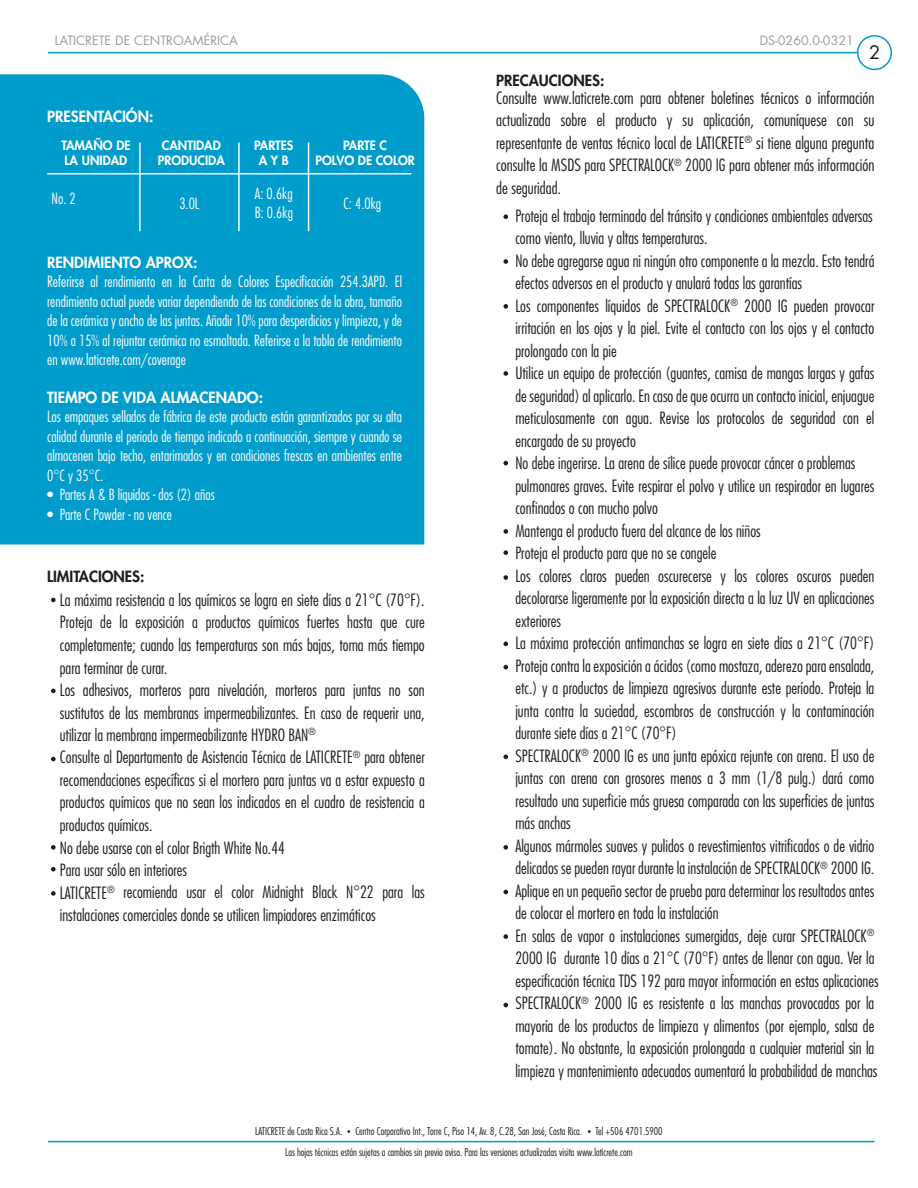
<style>
.page{position:relative;width:918px;height:1188px;background:#fff}
.page>*{position:absolute;margin:0;border:0;box-sizing:border-box;transform-origin:0 0}
.t1{font:18.15px "Futura";color:#1d1d1b}
.t2{font:300 condensed 16.5px/22.5px "Futura";color:#1d1d1b}
.t3{font:300 condensed 15px/19.5px "Futura";color:#fff;text-align:justify}
.t4{font:800 15px "Futura";color:#fff}
.t5{font:800 15px "Futura";color:#1d1d1b}
.t6{font:800 12.6px/15px "Futura";color:#fff;text-align:center}
.t7{font:12.6px "Futura";color:#9d9d9c}
.t8{font:300 condensed 10.5px "Futura";color:#1d1d1b}
</style>
<div class="page">
<hr style="left:48px;top:52px;width:810px;height:1px;background:#009dcc">
<hr style="left:48px;top:1141px;width:826px;height:1px;background:#009dcc">
<div style="left:857px;top:35px;width:35px;height:35px;border:2px solid #009dcc;border-radius:50%"></div>
<div style="left:0;top:74px;width:424px;height:471px;background:#009dcc"></div>
<svg style="left:51px;top:598px;width:5px;height:4px"></svg>
<svg style="left:51px;top:689px;width:5px;height:4px"></svg>
<svg style="left:51px;top:757px;width:5px;height:4px"></svg>
<svg style="left:51px;top:845px;width:5px;height:5px"></svg>
<svg style="left:51px;top:867px;width:5px;height:5px"></svg>
<svg style="left:51px;top:891px;width:5px;height:5px"></svg>
<svg style="left:503px;top:214px;width:5px;height:5px"></svg>
<svg style="left:503px;top:259px;width:5px;height:5px"></svg>
<svg style="left:503px;top:371px;width:5px;height:5px"></svg>
<svg style="left:503px;top:304px;width:5px;height:5px"></svg>
<svg style="left:503px;top:461px;width:5px;height:4px"></svg>
<svg style="left:503px;top:550px;width:5px;height:5px"></svg>
<svg style="left:503px;top:529px;width:5px;height:5px"></svg>
<svg style="left:503px;top:575px;width:5px;height:5px"></svg>
<svg style="left:503px;top:642px;width:5px;height:4px"></svg>
<svg style="left:503px;top:755px;width:5px;height:4px"></svg>
<svg style="left:503px;top:665px;width:5px;height:4px"></svg>
<svg style="left:503px;top:934px;width:5px;height:5px"></svg>
<svg style="left:503px;top:1003px;width:5px;height:4px"></svg>
<svg style="left:503px;top:890px;width:5px;height:4px"></svg>
<svg style="left:503px;top:845px;width:5px;height:5px"></svg>
<hr style="left:47px;top:173px;width:364px;height:1px;background:#fff">
<hr style="left:308px;top:143px;width:1px;height:88px;background:#fff">
<hr style="left:238px;top:143px;width:2px;height:88px;background:#fff">
<hr style="left:139px;top:143px;width:2px;height:88px;background:#fff">
<p class="t7" style="left:55px;top:33px;width:185px">LATICRETE DE CENTROAMÉRICA</p>
<p class="t7" style="left:760px;top:33px;width:96px">DS-0260.0-0321</p>
<p class="t5" style="left:496px;top:71px;width:110px">PRECAUCIONES:</p>
<p class="t1" style="left:869px;top:41px;width:13px">2</p>
<p class="t4" style="left:47px;top:107px;width:108px">PRESENTACIÓN:</p>
<p class="t6" style="left:61px;top:137px;width:71px;text-align:left">TAMAÑO DE<br>LA UNIDAD</p>
<p class="t6" style="left:158px;top:137px;width:69px">CANTIDAD<br>PRODUCIDA</p>
<p class="t6" style="left:254px;top:137px;width:41px">PARTES<br>A Y B</p>
<p class="t6" style="left:316px;top:137px;width:101px">PARTE C<br>POLVO DE COLOR</p>
<p class="t3" style="left:52px;top:188px;width:26px">No. 2</p>
<p class="t3" style="left:179px;top:193px;width:22px">3.0L</p>
<p class="t3" style="left:343px;top:193px;width:39px">C: 4.0kg</p>
<p class="t3" style="left:255px;top:184px;width:40px">A: 0.6kg<br>B: 0.6kg</p>
<p class="t4" style="left:47px;top:253px;width:152px">RENDIMIENTO APROX:</p>
<p class="t3" style="left:47px;top:272px;width:356px">Referirse al rendimiento en la Carta de Colores Especificación 254.3APD. El rendimiento actual puede variar dependiendo de las condiciones de la obra, tamaño de la cerámica y ancho de las juntas. Añadir 10% para desperdicios y limpieza, y de 10% a 15% al rejuntar cerámica no esmaltada. Referirse a la tabla de rendimiento en www.laticrete.com/coverage</p>
<p class="t4" style="left:47px;top:388px;width:217px">TIEMPO DE VIDA ALMACENADO:</p>
<p class="t3" style="left:47px;top:407px;width:356px">Los empaques sellados de fábrica de este producto están garantizados por su alta calidad durante el periodo de tiempo indicado a continuación, siempre y cuando se almacenen bajo techo, entarimados y en condiciones frescas en ambientes entre 0°C y 35°C.</p>
<p class="t3" style="left:47px;top:485px;width:169px">• Partes A &amp; B líquidos - dos (2) años</p>
<p class="t3" style="left:47px;top:505px;width:126px">• Parte C Powder - no vence</p>
<p class="t5" style="left:47px;top:567px;width:99px">LIMITACIONES:</p>
<p class="t2" style="left:60px;top:589px;width:366px">La máxima resistencia a los químicos se logra en siete días a 21°C (70°F).<br>Proteja de la exposición a productos químicos fuertes hasta que cure completamente; cuando las temperaturas son más bajas, toma más tiempo para terminar de curar.<br>Los adhesivos, morteros para nivelación, morteros para juntas no son sustitutos de las membranas impermeabilizantes. En caso de requerir una, utilizar la membrana impermeabilizante HYDRO BAN<sup>®<br></sup>Consulte al Departamento de Asistencia Técnica de LATICRETE<sup>®</sup> para obtener recomendaciones específicas si el mortero para juntas va a estar expuesto a productos químicos que no sean los indicados en el cuadro de resistencia a productos químicos.<br>No debe usarse con el color Brigth White No.44<br>Para usar sólo en interiores<br>LATICRETE<sup>®</sup> recomienda usar el color Midnight Black N°22 para las instalaciones comerciales donde se utilicen limpiadores enzimáticos</p>
<p class="t2" style="left:496px;top:87px;width:380px;text-align:justify">Consulte www.laticrete.com para obtener boletines técnicos o información actualizada sobre el producto y su aplicación, comuníquese con su representante de ventas técnico local de LATICRETE<sup>®</sup> si tiene alguna pregunta consulte la MSDS para SPECTRALOCK<sup>®</sup> 2000 IG para obtener más información de seguridad.</p>
<p class="t2" style="left:515px;top:204px;width:365px">Proteja el trabajo terminado del tránsito y condiciones ambientales adversas como viento, lluvia y altas temperaturas.<br>No debe agregarse agua ni ningún otro componente a la mezcla. Esto tendrá efectos adversos en el producto y anulará todas las garantías<br>Los componentes líquidos de SPECTRALOCK<sup>®</sup> 2000 IG pueden provocar irritación en los ojos y la piel. Evite el contacto con los ojos y el contacto prolongado con la pie<br>Utilice un equipo de protección (guantes, camisa de mangas largas y gafas de seguridad) al aplicarlo. En caso de que ocurra un contacto inicial, enjuague meticulosamente con agua. Revise los protocolos de seguridad con el encargado de su proyecto<br>No debe ingerirse. La arena de sílice puede provocar cáncer o problemas pulmonares graves. Evite respirar el polvo y utilice un respirador en lugares confinados o con mucho polvo<br>Mantenga el producto fuera del alcance de los niños<br>Proteja el producto para que no se congele<br>Los colores claros pueden oscurecerse y los colores oscuros pueden decolorarse ligeramente por la exposición directa a la luz UV en aplicaciones exteriores<br>La máxima protección antimanchas se logra en siete días a 21°C (70°F)<br>Proteja contra la exposición a ácidos (como mostaza, aderezo para ensalada, etc.) y a productos de limpieza agresivos durante este período. Proteja la junta contra la suciedad, escombros de construcción y la contaminación durante siete días a 21°C (70°F)<br>SPECTRALOCK<sup>®</sup> 2000 IG es una junta epóxica rejunte con arena. El uso de juntas con arena con grosores menos a 3 mm (1/8 pulg.) dará como resultado una superficie más gruesa comparada con las superficies de juntas más anchas<br>Algunos mármoles suaves y pulidos o revestimientos vitrificados o de vidrio delicados se pueden rayar durante la instalación de SPECTRALOCK<sup>®</sup> 2000 IG.<br>Aplique en un pequeño sector de prueba para determinar los resultados antes de colocar el mortero en toda la instalación<br>En salas de vapor o instalaciones sumergidas, deje curar SPECTRALOCK<sup>® </sup>2000 IG durante 10 días a 21°C (70°F) antes de llenar con agua. Ver la especificación técnica TDS 192 para mayor información en estas aplicaciones SPECTRALOCK<sup>®</sup> 2000 IG es resistente a las manchas provocadas por la mayoría de los productos de limpieza y alimentos (por ejemplo, salsa de tomate). No obstante, la exposición prolongada a cualquier material sin la limpieza y mantenimiento adecuados aumentará la probabilidad de manchas</p>
<p class="t8" style="left:255px;top:1125px;width:88px">LATICRETE de Costa Rica S.A.</p>
<p class="t8" style="left:355px;top:1125px;width:228px">Centro Corporativo Int., Torre C, Piso 14, Av. 8, C.28, San José, Costa Rica.</p>
<p class="t8" style="left:595px;top:1125px;width:69px">Tel +506 4701.5900</p>
<p class="t8" style="left:285px;top:1146px;width:349px">Las hojas técnicas están sujetas a cambios sin previo aviso. Para las versiones actualizadas visita www.laticrete.com</p>
</div>
